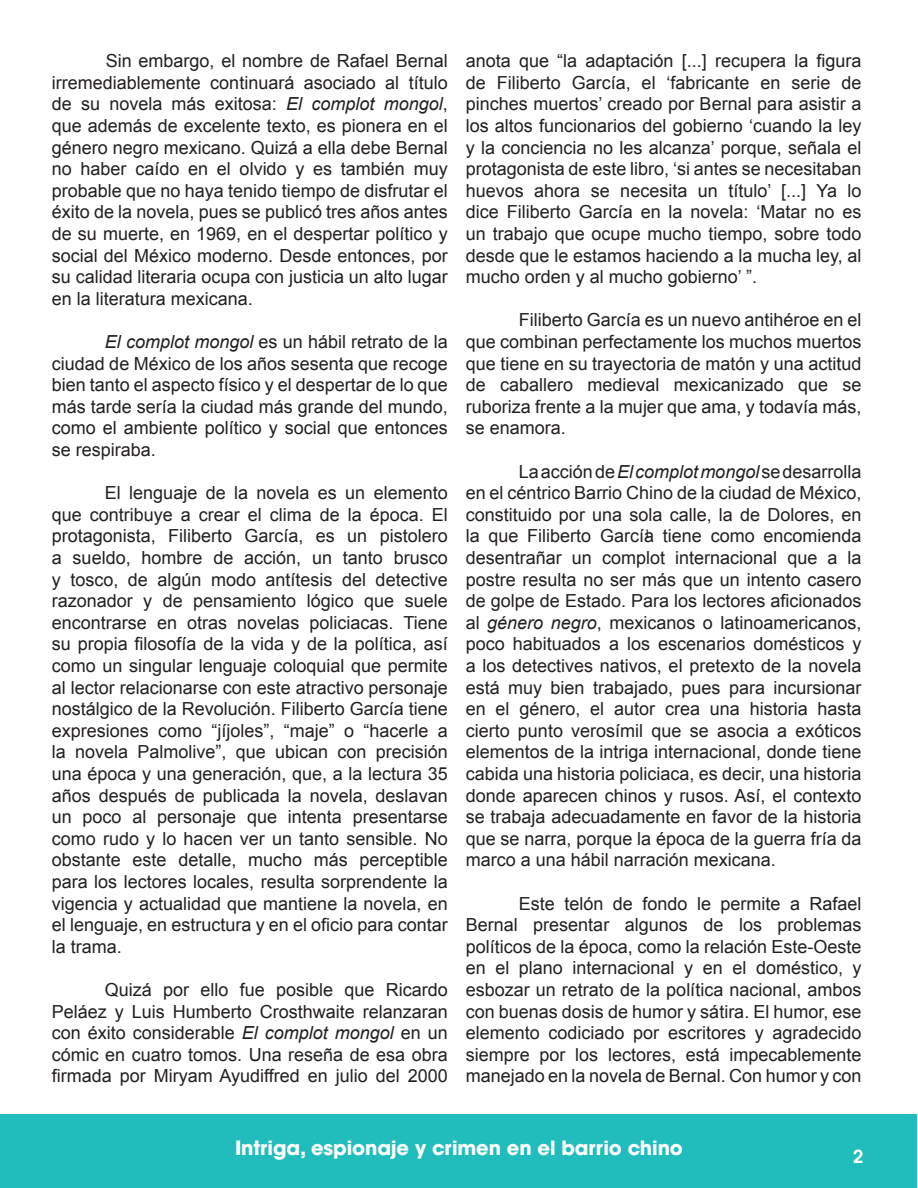
<style>
.page{position:relative;width:918px;height:1188px;background:#fff}
.page>*{position:absolute;margin:0;border:0;box-sizing:border-box;transform-origin:0 0}
.t1{font:700 19.5px "ITC Avant Garde Pro";letter-spacing:-.005em;color:#fff}
.t2{font:18px/21.6px "Arial";color:#231f20;text-align:justify}
.t3{font:600 18px "ITC Avant Garde Pro";color:#fff}
.t4{font:12px "Minion Pro";color:#231f20}
.s1{font-style:italic}
</style>
<div class="page">
<div style="left:1px;top:1114px;width:916px;height:74px;background:#21bdbd"></div>
<p class="t2" style="left:52px;top:50px;width:397px;text-indent:54px">Sin embargo, el nombre de Rafael Bernal irremediablemente continuará asociado al título de su novela más exitosa: <span class="s1">El complot mongol</span>, que además de excelente texto, es pionera en el género negro mexicano. Quizá a ella debe Bernal no haber caído en el olvido y es también muy probable que no haya tenido tiempo de disfrutar el éxito de la novela, pues se publicó tres años antes de su muerte, en 1969, en el despertar político y social del México moderno. Desde entonces, por su calidad literaria ocupa con justicia un alto lugar en la literatura mexicana.</p>
<p class="t2" style="left:52px;top:331px;width:397px;text-indent:53px"><span class="s1">El complot mongol</span> es un hábil retrato de la ciudad de México de los años sesenta que recoge bien tanto el aspecto físico y el despertar de lo que más tarde sería la ciudad más grande del mundo, como el ambiente político y social que entonces se respiraba.</p>
<p class="t2" style="left:52px;top:482px;width:397px;text-indent:53px">El lenguaje de la novela es un elemento que contribuye a crear el clima de la época. El protagonista, Filiberto García, es un pistolero a sueldo, hombre de acción, un tanto brusco y tosco, de algún modo antítesis del detective razonador y de pensamiento lógico que suele encontrarse en otras novelas policiacas. Tiene su propia filosofía de la vida y de la política, así como un singular lenguaje coloquial que permite al lector relacionarse con este atractivo personaje nostálgico de la Revolución. Filiberto García tiene expresiones como “jíjoles”, “maje” o “hacerle a la novela Palmolive”, que ubican con precisión una época y una generación, que, a la lectura 35 años después de publicada la novela, deslavan un poco al personaje que intenta presentarse como rudo y lo hacen ver un tanto sensible. No obstante este detalle, mucho más perceptible para los lectores locales, resulta sorprendente la vigencia y actualidad que mantiene la novela, en el lenguaje, en estructura y en el oficio para contar la trama.</p>
<p class="t2" style="left:52px;top:979px;width:397px;text-indent:53px">Quizá por ello fue posible que Ricardo Peláez y Luis Humberto Crosthwaite relanzaran con éxito considerable <span class="s1">El complot mongol</span> en un cómic en cuatro tomos. Una reseña de esa obra firmada por Miryam Ayudiffred en julio del 2000</p>
<p class="t2" style="left:466px;top:50px;width:397px">anota que “la adaptación [...] recupera la figura de Filiberto García, el ‘fabricante en serie de pinches muertos’ creado por Bernal para asistir a los altos funcionarios del gobierno ‘cuando la ley y la conciencia no les alcanza’ porque, señala el protagonista de este libro, ‘si antes se necesitaban huevos ahora se necesita un título’ [...] Ya lo dice Filiberto García en la novela: ‘Matar no es un trabajo que ocupe mucho tiempo, sobre todo desde que le estamos haciendo a la mucha ley, al mucho orden y al mucho gobierno’ ”.</p>
<p class="t2" style="left:466px;top:309px;width:397px;text-indent:53px">Filiberto García es un nuevo antihéroe en el que combinan perfectamente los muchos muertos que tiene en su trayectoria de matón y una actitud de caballero medieval mexicanizado que se ruboriza frente a la mujer que ama, y todavía más, se enamora.</p>
<p class="t2" style="left:466px;top:461px;width:397px;text-indent:53px">La acción de <span class="s1">El complot mongol</span> se desarrolla en el céntrico Barrio Chino de la ciudad de México, constituido por una sola calle, la de Dolores, en la que Filiberto García tiene como encomienda desentrañar un complot internacional que a la postre resulta no ser más que un intento casero de golpe de Estado. Para los lectores aficionados al <span class="s1">género negro</span>, mexicanos o latinoamericanos, poco habituados a los escenarios domésticos y a los detectives nativos, el pretexto de la novela está muy bien trabajado, pues para incursionar en el género, el autor crea una historia hasta cierto punto verosímil que se asocia a exóticos elementos de la intriga internacional, donde tiene cabida una historia policiaca, es decir, una historia donde aparecen chinos y rusos. Así, el contexto se trabaja adecuadamente en favor de la historia que se narra, porque la época de la guerra fría da marco a una hábil narración mexicana.</p>
<p class="t2" style="left:466px;top:893px;width:397px;text-indent:53px">Este telón de fondo le permite a Rafael Bernal presentar algunos de los problemas políticos de la época, como la relación Este-Oeste en el plano internacional y en el doméstico, y esbozar un retrato de la política nacional, ambos con buenas dosis de humor y sátira. El humor, ese elemento codiciado por escritores y agradecido siempre por los lectores, está impecablemente manejado en la novela de Bernal. Con humor y con</p>
<p class="t4" style="left:645px;top:525px;width:7px">1</p>
<p class="t1" style="left:235px;top:1135px;width:449px">Intriga, espionaje y crimen en el barrio chino</p>
<p class="t3" style="left:853px;top:1145px;width:12px">2</p>
</div>
